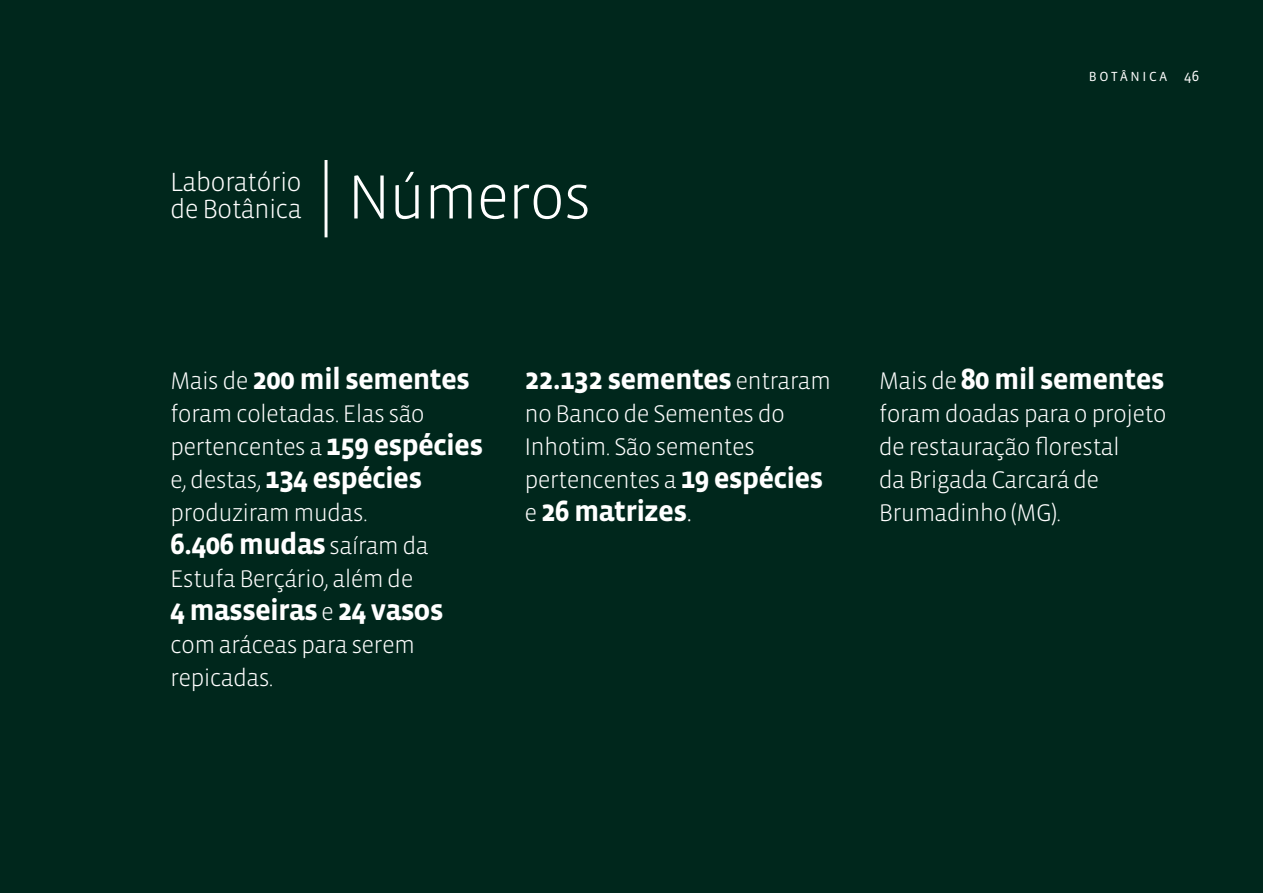
<style>
.page{position:relative;width:1263px;height:893px;background:#00271c}
.page>*{position:absolute;margin:0;border:0;box-sizing:border-box;transform-origin:0 0}
.t1{font:300 63.75px "Vista Sans OT";letter-spacing:-.03em;color:#fff}
.t2{font:700 30px "Vista Sans OT";letter-spacing:-.03em;color:#fff}
.t3{font:300 26.85px/27.8px "Vista Sans OT";letter-spacing:-.03em;color:#fff}
.t4{font:300 24.6px/33px "Vista Sans OT";letter-spacing:-.03em;color:#fff}
.t5{font:13.5px "Vista Sans OT";letter-spacing:.2em;color:#fff}
.s1{font-size:15px}
.s2{font-weight:300;font-size:24.6px}
.s3{font-weight:700;font-size:30px}
.s4{font-weight:300}
</style>
<div class="page">
<div style="left:325px;top:160px;width:2px;height:77px;border:2px solid #fff"></div>
<p class="t3" style="left:170px;top:168px;width:133px">Laboratório de Botânica</p>
<h1 class="t1" style="left:347px;top:164px;width:246px">Números</h1>
<p class="t5" style="left:1089px;top:70px;width:112px">BOTÂNICA <span class="s1">46</span></p>
<p class="t2" style="left:170px;top:363px;width:301px"><span class="s2">Mais de</span> 200 mil sementes</p>
<p class="t4" style="left:170px;top:398px;width:315px">foram coletadas. Elas são pertencentes a <span class="s3">159 espécies</span></p>
<p class="t2" style="left:170px;top:462px;width:254px"><span class="s2">e, destas,</span> 134 espécies</p>
<p class="t4" style="left:170px;top:497px;width:199px">produziram mudas.</p>
<p class="t2" style="left:170px;top:528px;width:260px">6.406 mudas <span class="s2">saíram da</span></p>
<p class="t4" style="left:170px;top:563px;width:245px">Estufa Berçário, além de</p>
<p class="t2" style="left:170px;top:594px;width:275px">4 masseiras <span class="s2">e</span> 24 vasos</p>
<p class="t4" style="left:170px;top:629px;width:246px">com aráceas para serem repicadas.</p>
<p class="t2" style="left:524px;top:363px;width:308px">22.132 sementes <span class="s2">entraram</span></p>
<p class="t4" style="left:524px;top:398px;width:300px">no Banco de Sementes do<br>Inhotim. São sementes pertencentes a <span class="s3">19 espécies</span></p>
<p class="t2" style="left:524px;top:495px;width:169px"><span class="s2">e</span> 26 matrizes<span class="s4">.</span></p>
<p class="t2" style="left:879px;top:363px;width:287px"><span class="s2">Mais de</span> 80 mil sementes</p>
<p class="t4" style="left:879px;top:398px;width:289px">foram doadas para o projeto de restauração florestal<br>da Brigada Carcará de<br>Brumadinho (MG).</p>
</div>
